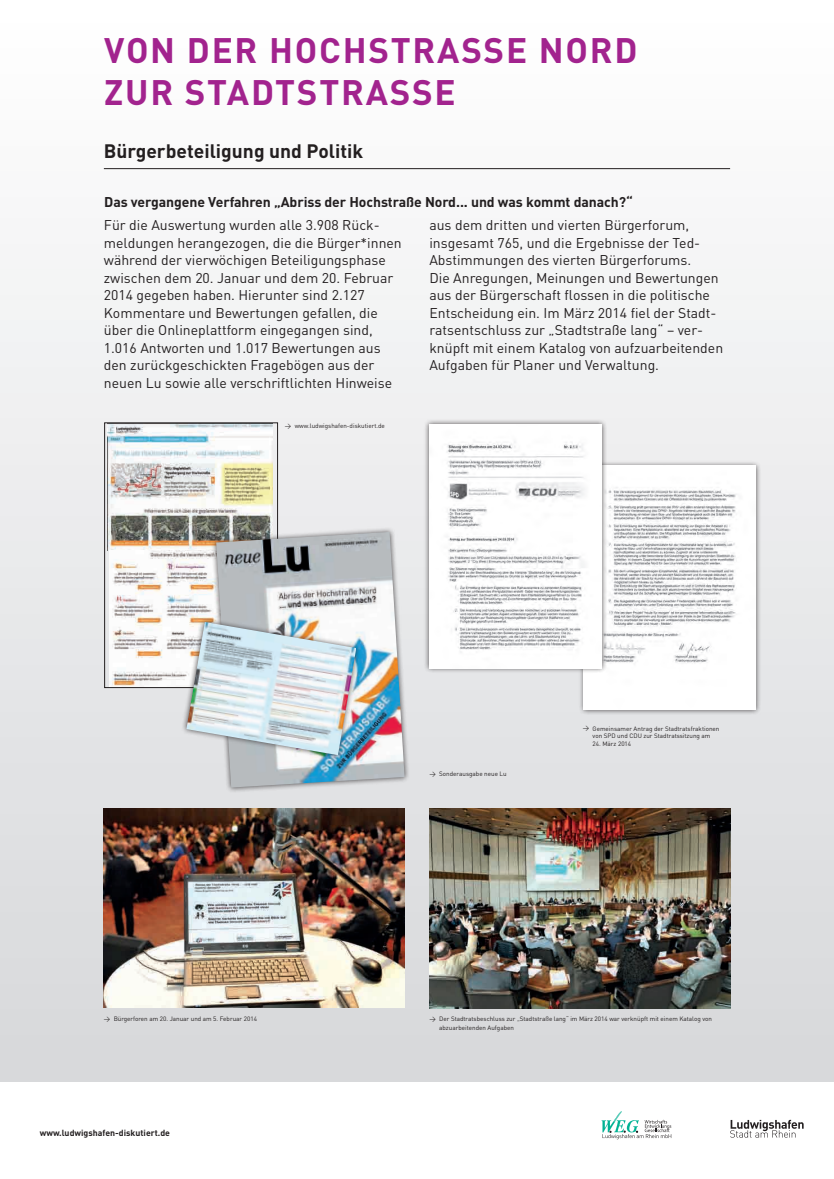
<style>
.page{position:relative;width:834px;height:1179px;background:#fff}
.page>*{position:absolute;margin:0;border:0;box-sizing:border-box;transform-origin:0 0}
.t1{font:700 35px/42px "FFDIN";letter-spacing:.05em;color:#a2238e}
.t2{font:700 19.25px "FFDIN";color:#231f20}
.t3{font:14px/17.5px "FFDIN";color:#231f20}
.t4{font:700 14px/22.6px "FFDIN";letter-spacing:-.005em;color:#231f20}
.t5{font:700 8.75px "FFDIN";color:#231f20}
.t6{font:6.3px/8.8px "FFDIN";color:#231f20}
.s1{font-weight:400}
</style>
<div class="page">
<svg style="left:730px;top:1120px;width:73px;height:17px"></svg>
<svg style="left:601px;top:1111px;width:70px;height:28px"></svg>
<div style="left:0;top:0;width:833px;height:1081px;background:linear-gradient(to bottom,#fff,#d5d6d8)"></div>
<hr style="left:104px;top:168px;width:626px;height:1px;background:#231f20">
<img style="left:104px;top:808px;width:300px;height:200px">
<img style="left:429px;top:808px;width:300px;height:200px">
<div style="left:578px;top:460px;width:183px;height:255px;background:#231f20;opacity:.75"></div>
<img style="left:583px;top:466px;width:172px;height:243px">
<div style="left:424px;top:419px;width:183px;height:254px;background:#231f20;opacity:.75"></div>
<img style="left:429px;top:424px;width:172px;height:244px">
<img style="left:108px;top:425px;width:166px;height:260px">
<div style="left:104px;top:423px;width:173px;height:264px;border:1px solid #231f20"></div>
<div style="left:211px;top:526px;width:199px;height:267px;background:#231f20;opacity:.75"></div>
<img style="left:216px;top:532px;width:188px;height:255px">
<div style="left:181px;top:617px;width:180px;height:143px;background:#231f20;opacity:.75"></div>
<img style="left:186px;top:622px;width:170px;height:133px">
<p class="t1" style="left:104px;top:28px;width:534px">VON DER HOCHSTRASSE NORD<br>ZUR STADTSTRASSE</p>
<p class="t2" style="left:104px;top:139px;width:261px">Bürgerbeteiligung und Politik</p>
<p class="t4" style="left:104px;top:191px;width:530px">Das vergangene Verfahren „Abriss der Hochstraße Nord... und was kommt danach?“<br><span class="s1">Für die Auswertung wurden alle 3.908 Rück-</span></p>
<p class="t3" style="left:104px;top:234px;width:299px">meldungen herangezogen, die die Bürger*innen während der vierwöchigen Beteiligungsphase zwischen dem 20. Januar und dem 20. Februar 2014 gegeben haben. Hierunter sind 2.127<br>Kommentare und Bewertungen gefallen, die über die Onlineplattform eingegangen sind, 1.016 Antworten und 1.017 Bewertungen aus den zurückgeschickten Fragebögen aus der neuen Lu sowie alle verschriftlichten Hinweise</p>
<p class="t6" style="left:285px;top:421px;width:101px">&gt; www.ludwigshafen-diskutiert.de</p>
<p class="t3" style="left:429px;top:216px;width:295px">aus dem dritten und vierten Bürgerforum, insgesamt 765, und die Ergebnisse der Ted-Abstimmungen des vierten Bürgerforums.<br>Die Anregungen, Meinungen und Bewertungen aus der Bürgerschaft flossen in die politische Entscheidung ein. Im März 2014 fiel der Stadt&shy;ratsentschluss zur „Stadtstraße lang“ – ver&shy;knüpft mit einem Katalog von aufzuarbeitenden Aufgaben für Planer und Verwaltung.</p>
<p class="t6" style="left:429px;top:769px;width:79px">&gt; Sonderausgabe neue Lu</p>
<p class="t6" style="left:582px;top:724px;width:138px;line-height:7.6px;text-align:center">&gt; Gemeinsamer Antrag der Stadtratsfraktionen von SPD und CDU zur Stadtratssitzung am</p>
<p class="t6" style="left:592px;top:739px;width:40px">24. März 2014</p>
<p class="t6" style="left:104px;top:1014px;width:154px">&gt; Bürgerforen am 20. Januar und am 5. Februar 2014</p>
<p class="t6" style="left:439px;top:1014px;width:274px;text-indent:-10px">&gt; Der Stadtratsbeschluss zur „Stadtstraße lang“ im März 2014 war verknüpft mit einem Katalog von abzuarbeitenden Aufgaben</p>
<p class="t5" style="left:40px;top:1127px;width:132px">www.ludwigshafen-diskutiert.de</p>
</div>
